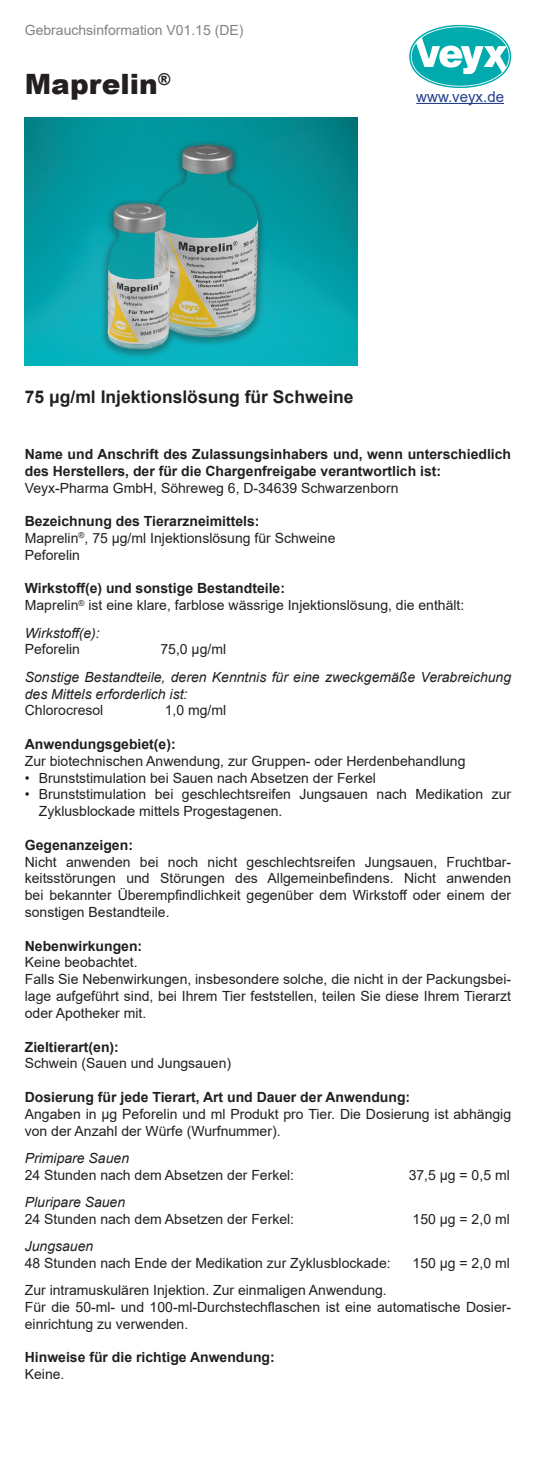
<style>
.page{position:relative;width:536px;height:1474px;background:#fff}
.page>*{position:absolute;margin:0;border:0;box-sizing:border-box;transform-origin:0 0}
.t1{font:900 28px "Arial";color:#231f20}
.t2{font:700 17.5px "Arial";color:#231f20}
.t3{font:15.05px "Arial";color:#253f8e}
.t4{font:14px/16.8px "Arial";color:#231f20}
.t5{font:700 14px/16.8px "Arial";color:#231f20}
.t6{font:italic 14px/16.8px "Arial";color:#231f20}
.t7{font:14px "Arial";color:#808285}
</style>
<div class="page">
<hr style="left:416px;top:103px;width:88px;height:1px;background:#253f8e">
<img style="left:25px;top:117px;width:332px;height:248px">
<svg style="left:409px;top:25px;width:102px;height:63px"></svg>
<p class="t7" style="left:25px;top:20px;width:220px">Gebrauchsinformation V01.15 (DE)</p>
<p class="t1" style="left:25px;top:63px;width:147px">Maprelin<sup>®</sup></p>
<p class="t3" style="left:416px;top:86px;width:89px">www.veyx.de</p>
<p class="t2" style="left:25px;top:384px;width:330px">75 μg/ml Injektionslösung für Schweine</p>
<p class="t5" style="left:25px;top:446px;width:488px">Name und Anschrift des Zulassungsinhabers und, wenn unterschiedlich des Herstellers, der für die Chargenfreigabe verantwortlich ist:</p>
<p class="t4" style="left:25px;top:479px;width:375px">Veyx-Pharma GmbH, Söhreweg 6, D-34639 Schwarzenborn</p>
<p class="t5" style="left:25px;top:513px;width:236px">Bezeichnung des Tierarzneimittels:</p>
<p class="t4" style="left:25px;top:529px;width:312px">Maprelin<sup>®</sup>, 75 µg/ml Injektionslösung für Schweine</p>
<p class="t4" style="left:25px;top:546px;width:57px">Peforelin</p>
<p class="t5" style="left:25px;top:580px;width:262px">Wirkstoff(e) und sonstige Bestandteile:</p>
<p class="t4" style="left:25px;top:597px;width:441px">Maprelin<sup>®</sup> ist eine klare, farblose wässrige Injektionslösung, die enthält:</p>
<p class="t6" style="left:25px;top:624px;width:76px">Wirkstoff(e):</p>
<p class="t4" style="left:25px;top:641px;width:57px">Peforelin</p>
<p class="t4" style="left:160px;top:641px;width:67px">75,0 µg/ml</p>
<p class="t6" style="left:25px;top:668px;width:488px">Sonstige Bestandteile, deren Kenntnis für eine zweckgemäße Verabreichung des Mittels erforderlich ist:</p>
<p class="t4" style="left:25px;top:702px;width:80px">Chlorocresol</p>
<p class="t4" style="left:165px;top:702px;width:63px">1,0 mg/ml</p>
<p class="t5" style="left:25px;top:735px;width:152px">Anwendungsgebiet(e):</p>
<p class="t4" style="left:25px;top:752px;width:442px">Zur biotechnischen Anwendung, zur Gruppen- oder Herdenbehandlung</p>
<p class="t4" style="left:25px;top:769px;width:352px">• Brunststimulation bei Sauen nach Absetzen der Ferkel</p>
<p class="t4" style="left:39px;top:786px;width:474px;text-indent:-14px">• Brunststimulation bei geschlechtsreifen Jungsauen nach Medikation zur<br>Zyklusblockade mittels Progestagenen.</p>
<p class="t5" style="left:25px;top:836px;width:110px">Gegenanzeigen:</p>
<p class="t4" style="left:25px;top:853px;width:488px;text-align:justify">Nicht anwenden bei noch nicht geschlechtsreifen Jungsauen, Fruchtbar&shy;keitsstörungen und Störungen des Allgemeinbefindens. Nicht anwenden bei bekannter Überempfindlichkeit gegenüber dem Wirkstoff oder einem der sonstigen Bestandteile.</p>
<p class="t5" style="left:25px;top:937px;width:119px">Nebenwirkungen:</p>
<p class="t4" style="left:25px;top:954px;width:114px">Keine beobachtet.</p>
<p class="t4" style="left:25px;top:970px;width:488px;text-align:justify">Falls Sie Nebenwirkungen, insbesondere solche, die nicht in der Packungsbei&shy;lage aufgeführt sind, bei Ihrem Tier feststellen, teilen Sie diese Ihrem Tierarzt oder Apotheker mit.</p>
<p class="t5" style="left:25px;top:1038px;width:96px">Zieltierart(en):</p>
<p class="t4" style="left:25px;top:1054px;width:208px">Schwein (Sauen und Jungsauen)</p>
<p class="t5" style="left:25px;top:1088px;width:387px">Dosierung für jede Tierart, Art und Dauer der Anwendung:</p>
<p class="t4" style="left:25px;top:1105px;width:488px">Angaben in µg Peforelin und ml Produkt pro Tier. Die Dosierung ist abhängig von der Anzahl der Würfe (Wurfnummer).</p>
<p class="t6" style="left:25px;top:1149px;width:106px">Primipare Sauen</p>
<p class="t4" style="left:25px;top:1166px;width:271px">24 Stunden nach dem Absetzen der Ferkel:</p>
<p class="t4" style="left:408px;top:1166px;width:103px">37,5 µg = 0,5 ml</p>
<p class="t6" style="left:25px;top:1193px;width:102px">Pluripare Sauen</p>
<p class="t4" style="left:25px;top:1210px;width:271px">24 Stunden nach dem Absetzen der Ferkel:</p>
<p class="t4" style="left:412px;top:1210px;width:99px">150 µg = 2,0 ml</p>
<p class="t6" style="left:25px;top:1237px;width:70px">Jungsauen</p>
<p class="t4" style="left:25px;top:1254px;width:367px">48 Stunden nach Ende der Medikation zur Zyklusblockade:</p>
<p class="t4" style="left:412px;top:1254px;width:99px">150 µg = 2,0 ml</p>
<p class="t4" style="left:25px;top:1281px;width:363px">Zur intramuskulären Injektion. Zur einmaligen Anwendung.</p>
<p class="t4" style="left:25px;top:1298px;width:488px">Für die 50-ml- und 100-ml-Durchstechflaschen ist eine automatische Dosier&shy;einrichtung zu verwenden.</p>
<p class="t5" style="left:25px;top:1349px;width:251px">Hinweise für die richtige Anwendung:</p>
<p class="t4" style="left:25px;top:1365px;width:41px">Keine.</p>
</div>
